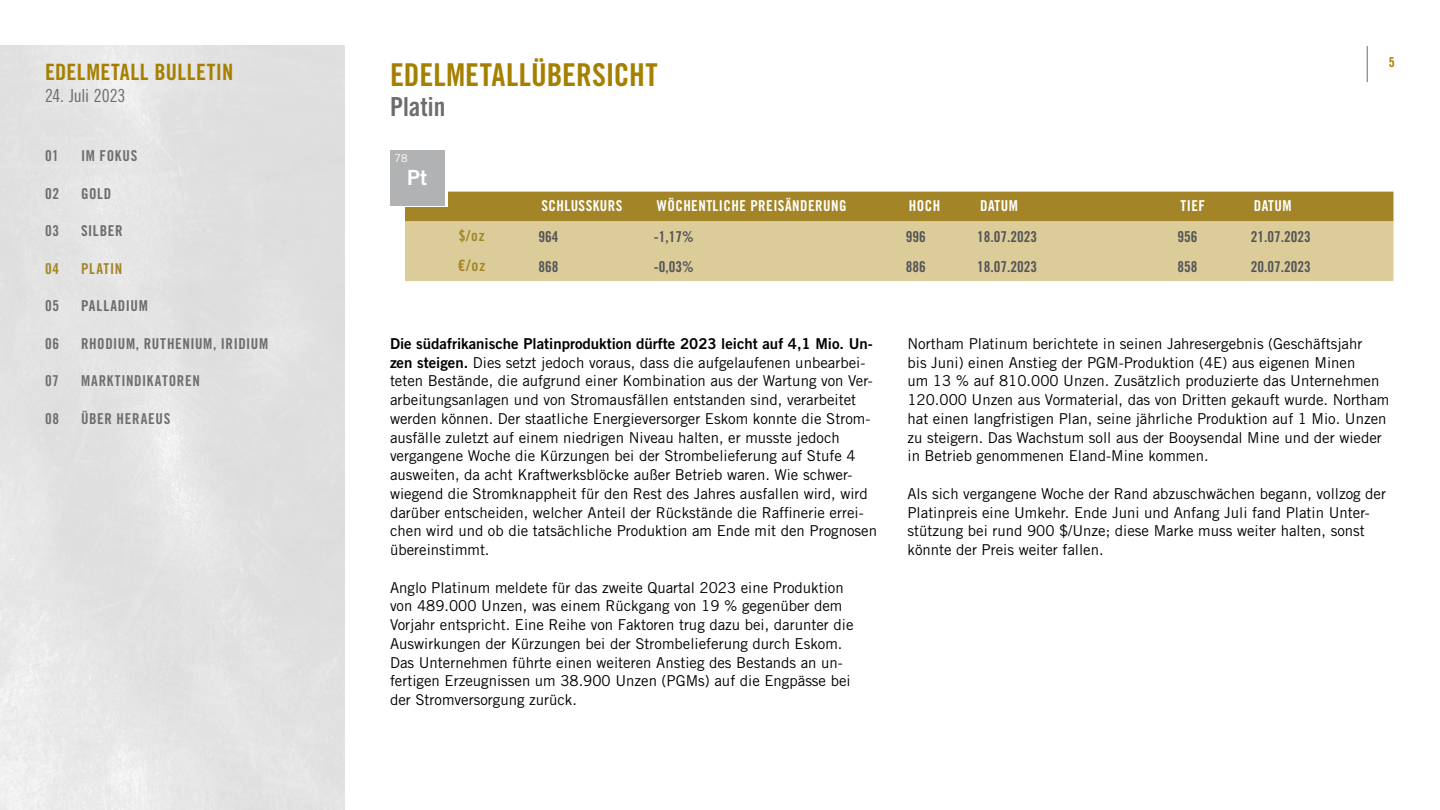
<style>
.page{position:relative;width:1440px;height:810px;background:#fff}
.page>*{position:absolute;margin:0;border:0;box-sizing:border-box;transform-origin:0 0}
.t1{font:31.5px "Trade Gothic LT Pro Bd Cn 20";color:#a58000}
.t2{font:26.25px "Trade Gothic LT Pro Bd Cn 20";color:#6b6c6e}
.t3{font:22.5px "Trade Gothic LT Pro Bd Cn 20";letter-spacing:.02em;color:#a58000}
.t4{font:21px "Trade Gothic LT Pro Bd 2";color:#fff}
.t5{font:18px "Trade Gothic LT Pro Cn 18";letter-spacing:-.01em;color:#6b6c6e}
.t6{font:15.75px "Trade Gothic LT Pro Bd Cn 20";color:#a38527}
.t7{font:15px/18.8px "Trade Gothic LT Pro";color:#000}
.t8{font:15px "Trade Gothic LT Pro Bd Cn 20";color:#535456}
.t9{font:15px "Trade Gothic LT Pro Bd 2";color:#000}
.t10{font:15px "Trade Gothic LT Pro Bd Cn 20";letter-spacing:.03em;color:#fff}
.t11{font:15px "Trade Gothic LT Pro Bd Cn 20";letter-spacing:.04em;color:#6b6c6e}
.t12{font:15px "Trade Gothic LT Pro Bd Cn 20";letter-spacing:.05em;color:#6e6e6e}
.t13{font:15px "Trade Gothic LT Pro Bd Cn 20";letter-spacing:.05em;color:#a38527}
.t14{font:13.5px "Trade Gothic LT Pro Bd Cn 20";color:#a58000}
.t15{font:10.8px "Trade Gothic LT Pro";color:#fff}
.s1{font-size:15px}
.s2{font-family:"Trade Gothic LT Pro Bd 2"}
</style>
<div class="page">
<hr style="left:1367px;top:46px;width:1px;height:36px;background:#6e6e6e">
<div style="left:405px;top:192px;width:989px;height:29px;background:#a38527"></div>
<div style="left:405px;top:221px;width:989px;height:60px;background:#dbcc99"></div>
<div style="left:393px;top:152px;width:54px;height:55px;background:linear-gradient(to bottom,#fff,#fff)"></div>
<div style="left:390px;top:150px;width:54px;height:55px;background:#b1b2b3"></div>
<h3 class="t3" style="left:45px;top:58px;width:190px">EDELMETALL BULLETIN</h3>
<p class="t5" style="left:45px;top:85px;width:82px">24. Juli 2023</p>
<p class="t12" style="left:45px;top:147px;width:15px">01</p>
<p class="t12" style="left:81px;top:147px;width:58px">IM FOKUS</p>
<p class="t11" style="left:45px;top:184px;width:16px">02</p>
<p class="t11" style="left:81px;top:184px;width:32px">GOLD</p>
<p class="t11" style="left:45px;top:222px;width:16px">03</p>
<p class="t11" style="left:81px;top:222px;width:43px">SILBER</p>
<p class="t13" style="left:45px;top:259px;width:16px">04</p>
<p class="t13" style="left:81px;top:259px;width:43px">PLATIN</p>
<p class="t11" style="left:45px;top:297px;width:16px">05</p>
<p class="t11" style="left:81px;top:297px;width:68px">PALLADIUM</p>
<p class="t11" style="left:45px;top:334px;width:16px">06</p>
<p class="t11" style="left:81px;top:334px;width:189px">RHODIUM, RUTHENIUM, IRIDIUM</p>
<p class="t12" style="left:45px;top:372px;width:15px">07</p>
<p class="t12" style="left:81px;top:372px;width:120px">MARKTINDIKATOREN</p>
<p class="t12" style="left:45px;top:409px;width:16px">08</p>
<p class="t12" style="left:81px;top:409px;width:91px">ÜBER HERAEUS</p>
<h1 class="t1" style="left:390px;top:56px;width:269px">EDELMETALLÜBERSICHT</h1>
<h2 class="t2" style="left:390px;top:91px;width:57px">Platin</h2>
<p class="t15" style="left:395px;top:152px;width:15px">78</p>
<h3 class="t4" style="left:407px;top:164px;width:21px">Pt</h3>
<p class="t10" style="left:541px;top:196px;width:83px">SCHLUSSKURS</p>
<p class="t10" style="left:657px;top:196px;width:191px">WÖCHENTLICHE PREISÄNDERUNG</p>
<p class="t10" style="left:909px;top:196px;width:33px">HOCH</p>
<p class="t10" style="left:980px;top:196px;width:39px">DATUM</p>
<p class="t10" style="left:1180px;top:196px;width:26px">TIEF</p>
<p class="t10" style="left:1254px;top:196px;width:39px">DATUM</p>
<p class="t13" style="left:459px;top:226px;width:28px">$/oz</p>
<p class="t8" style="left:538px;top:227px;width:21px">964</p>
<p class="t8" style="left:654px;top:227px;width:41px">-1,17%</p>
<p class="t8" style="left:906px;top:227px;width:21px">996</p>
<p class="t8" style="left:977px;top:227px;width:61px">18.07.2023</p>
<p class="t8" style="left:1177px;top:227px;width:21px">956</p>
<p class="t8" style="left:1251px;top:227px;width:61px">21.07.2023</p>
<p class="t6" style="left:458px;top:256px;width:29px">€/o<span class="s1">z</span></p>
<p class="t8" style="left:538px;top:257px;width:21px">868</p>
<p class="t8" style="left:654px;top:257px;width:41px">-0,03%</p>
<p class="t8" style="left:906px;top:257px;width:21px">886</p>
<p class="t8" style="left:977px;top:257px;width:61px">18.07.2023</p>
<p class="t8" style="left:1177px;top:257px;width:21px">858</p>
<p class="t8" style="left:1251px;top:257px;width:61px">20.07.2023</p>
<p class="t14" style="left:1389px;top:54px;width:7px">5</p>
<p class="t9" style="left:390px;top:334px;width:484px">Die südafrikanische Platinproduktion dürfte 2023 leicht auf 4,1 Mio. Un-</p>
<p class="t7" style="left:390px;top:353px;width:489px"><span class="s2">zen steigen.</span> Dies setzt jedoch voraus, dass die aufgelaufenen unbearbei&shy;teten Bestände, die aufgrund einer Kombination aus der Wartung von Ver&shy;arbeitungsanlagen und von Stromausfällen entstanden sind, verarbeitet werden können. Der staatliche Energieversorger Eskom konnte die Strom&shy;ausfälle zuletzt auf einem niedrigen Niveau halten, er musste jedoch vergangene Woche die Kürzungen bei der Strombelieferung auf Stufe 4 ausweiten, da acht Kraftwerksblöcke außer Betrieb waren. Wie schwer&shy;wiegend die Stromknappheit für den Rest des Jahres ausfallen wird, wird darüber entscheiden, welcher Anteil der Rückstände die Raffinerie errei&shy;chen wird und ob die tatsächliche Produktion am Ende mit den Prognosen übereinstimmt.</p>
<p class="t7" style="left:390px;top:578px;width:465px">Anglo Platinum meldete für das zweite Quartal 2023 eine Produktion von 489.000 Unzen, was einem Rückgang von 19 % gegenüber dem Vorjahr entspricht. Eine Reihe von Faktoren trug dazu bei, darunter die Auswirkungen der Kürzungen bei der Strombelieferung durch Eskom.<br>Das Unternehmen führte einen weiteren Anstieg des Bestands an un&shy;fertigen Erzeugnissen um 38.900 Unzen (PGMs) auf die Engpässe bei der Stromversorgung zurück.</p>
<p class="t7" style="left:908px;top:334px;width:483px">Northam Platinum berichtete in seinen Jahresergebnis (Geschäftsjahr<br>bis Juni) einen Anstieg der PGM-Produktion (4E) aus eigenen Minen<br>um 13 % auf 810.000 Unzen. Zusätzlich produzierte das Unternehmen 120.000 Unzen aus Vormaterial, das von Dritten gekauft wurde. Northam hat einen langfristigen Plan, seine jährliche Produktion auf 1 Mio. Unzen zu steigern. Das Wachstum soll aus der Booysendal Mine und der wieder in Betrieb genommenen Eland-Mine kommen.</p>
<p class="t7" style="left:908px;top:484px;width:480px">Als sich vergangene Woche der Rand abzuschwächen begann, vollzog der Platinpreis eine Umkehr. Ende Juni und Anfang Juli fand Platin Unter&shy;stützung bei rund 900 $/Unze; diese Marke muss weiter halten, sonst könnte der Preis weiter fallen.</p>
</div>
